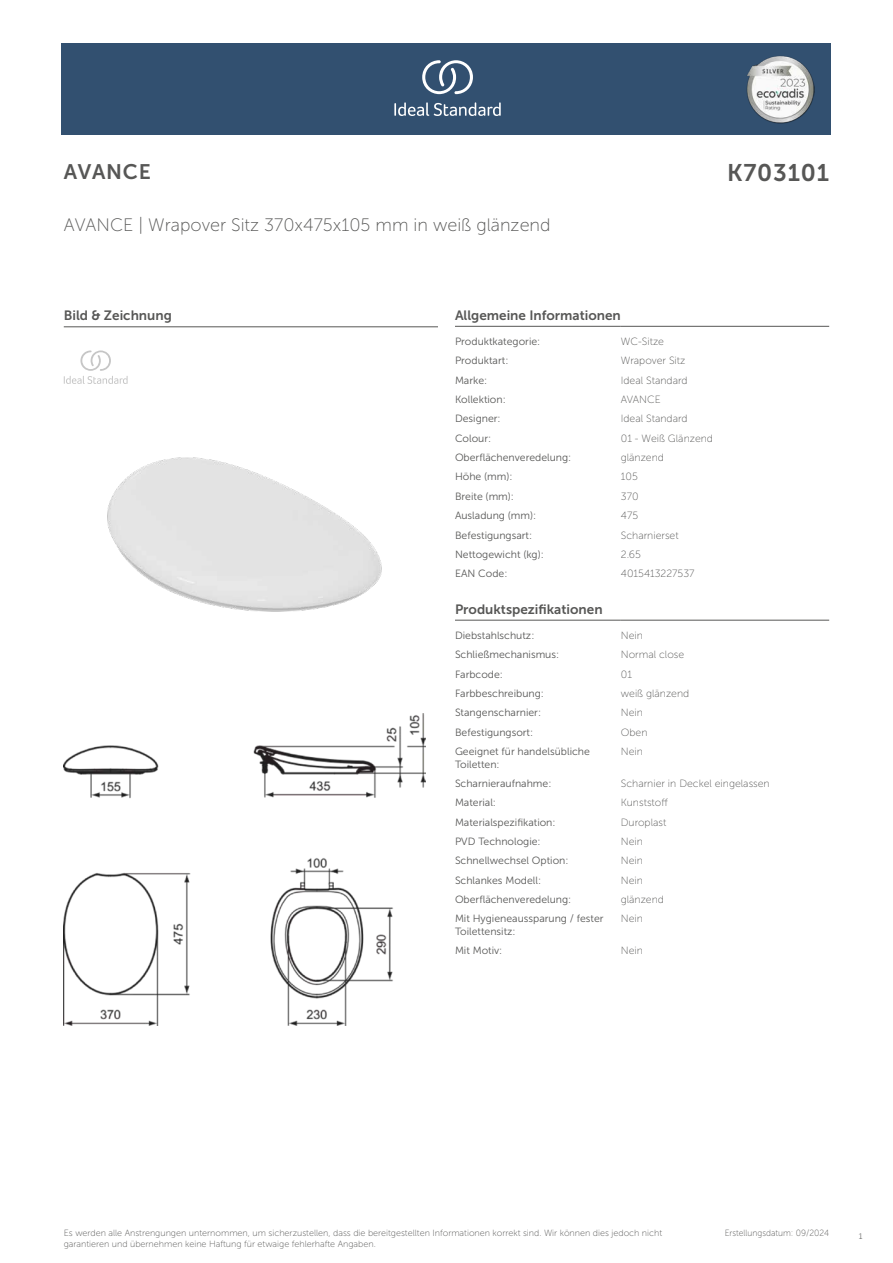
<style>
.page{position:relative;width:893px;height:1263px;background:#fff}
.page>*{position:absolute;margin:0;border:0;box-sizing:border-box;transform-origin:0 0}
.t1{font:24px "Museo Sans 700";letter-spacing:.035em;color:#575756}
.t2{font:21px "Museo Sans 700";letter-spacing:.035em;color:#575756}
.t3{font:18px "Museo Sans 100";color:#575756}
.t4{font:13.5px "Museo Sans 700";color:#575756}
.t5{font:10.5px/12.6px "Museo Sans 300";color:#575756}
.t6{font:10.5px "Museo Sans 100";color:#575756}
.t7{font:9px/10.8px "Museo Sans 100";color:#575756}
.t8{font:9px "Museo Sans 100";color:#575756;scale:.95 1}
.t9{font:300 9px "Calibri";color:#575756;scale:.95 1}
</style>
<div class="page">
<div style="left:62px;top:43px;width:769px;height:91px;background:#325070"></div>
<hr style="left:455px;top:326px;width:166px;height:1px;background:#575756">
<hr style="left:621px;top:326px;width:208px;height:1px;background:#575756">
<hr style="left:455px;top:620px;width:166px;height:1px;background:#575756">
<hr style="left:621px;top:620px;width:208px;height:1px;background:#575756">
<img style="left:64px;top:714px;width:361px;height:312px">
<hr style="left:64px;top:327px;width:374px;height:1px;background:#575756">
<svg style="left:64px;top:350px;width:64px;height:34px"></svg>
<img style="left:107px;top:457px;width:275px;height:155px">
<svg style="left:394px;top:102px;width:107px;height:14px"></svg>
<svg style="left:422px;top:60px;width:51px;height:34px"></svg>
<img style="left:746px;top:56px;width:68px;height:67px">
<h2 class="t2" style="left:64px;top:160px;width:89px">AVANCE</h2>
<h1 class="t1" style="left:727px;top:160px;width:104px">K703101</h1>
<h3 class="t3" style="left:64px;top:215px;width:488px">AVANCE | Wrapover Sitz 370x475x105 mm in weiß glänzend</h3>
<p class="t4" style="left:64px;top:308px;width:110px">Bild &amp; Zeichnung</p>
<p class="t4" style="left:455px;top:308px;width:167px">Allgemeine Informationen</p>
<p class="t5" style="left:455px;top:335px;width:87px">Produktkategorie:</p>
<p class="t6" style="left:621px;top:336px;width:45px">WC-Sitze</p>
<p class="t5" style="left:455px;top:354px;width:55px">Produktart:</p>
<p class="t6" style="left:621px;top:355px;width:66px">Wrapover Sitz</p>
<p class="t5" style="left:455px;top:374px;width:34px">Marke:</p>
<p class="t6" style="left:621px;top:374px;width:68px">Ideal Standard</p>
<p class="t5" style="left:455px;top:393px;width:52px">Kollektion:</p>
<p class="t6" style="left:621px;top:394px;width:42px">AVANCE</p>
<p class="t5" style="left:455px;top:413px;width:47px">Designer:</p>
<p class="t6" style="left:621px;top:413px;width:68px">Ideal Standard</p>
<p class="t5" style="left:455px;top:432px;width:38px">Colour:</p>
<p class="t6" style="left:621px;top:433px;width:94px">01 - Weiß Glänzend</p>
<p class="t5" style="left:455px;top:451px;width:118px">Oberflächenveredelung:</p>
<p class="t6" style="left:621px;top:452px;width:45px">glänzend</p>
<p class="t5" style="left:455px;top:471px;width:59px">Höhe (mm):</p>
<p class="t6" style="left:621px;top:471px;width:18px">105</p>
<p class="t5" style="left:455px;top:490px;width:61px">Breite (mm):</p>
<p class="t6" style="left:621px;top:491px;width:19px">370</p>
<p class="t5" style="left:455px;top:509px;width:83px">Ausladung (mm):</p>
<p class="t6" style="left:621px;top:510px;width:19px">475</p>
<p class="t5" style="left:455px;top:529px;width:79px">Befestigungsart:</p>
<p class="t6" style="left:621px;top:529px;width:59px">Scharnierset</p>
<p class="t5" style="left:455px;top:548px;width:90px">Nettogewicht (kg):</p>
<p class="t6" style="left:621px;top:549px;width:22px">2.65</p>
<p class="t5" style="left:455px;top:567px;width:54px">EAN Code:</p>
<p class="t6" style="left:621px;top:568px;width:75px">4015413227537</p>
<p class="t4" style="left:455px;top:602px;width:149px">Produktspezifikationen</p>
<p class="t5" style="left:455px;top:629px;width:81px">Diebstahlschutz:</p>
<p class="t6" style="left:621px;top:630px;width:24px">Nein</p>
<p class="t5" style="left:455px;top:648px;width:106px">Schließmechanismus:</p>
<p class="t6" style="left:621px;top:649px;width:65px">Normal close</p>
<p class="t5" style="left:455px;top:668px;width:49px">Farbcode:</p>
<p class="t6" style="left:621px;top:668px;width:13px">01</p>
<p class="t5" style="left:455px;top:687px;width:90px">Farbbeschreibung:</p>
<p class="t6" style="left:621px;top:688px;width:70px">weiß glänzend</p>
<p class="t5" style="left:455px;top:706px;width:88px">Stangenscharnier:</p>
<p class="t6" style="left:621px;top:707px;width:24px">Nein</p>
<p class="t5" style="left:455px;top:726px;width:80px">Befestigungsort:</p>
<p class="t6" style="left:621px;top:726px;width:28px">Oben</p>
<p class="t5" style="left:455px;top:745px;width:136px">Geeignet für handelsübliche<br>Toiletten:</p>
<p class="t6" style="left:621px;top:746px;width:24px">Nein</p>
<p class="t5" style="left:455px;top:777px;width:98px">Scharnieraufnahme:</p>
<p class="t6" style="left:621px;top:778px;width:150px">Scharnier in Deckel eingelassen</p>
<p class="t5" style="left:455px;top:796px;width:43px">Material:</p>
<p class="t6" style="left:621px;top:797px;width:48px">Kunststoff</p>
<p class="t5" style="left:455px;top:816px;width:102px">Materialspezifikation:</p>
<p class="t6" style="left:621px;top:816px;width:47px">Duroplast</p>
<p class="t5" style="left:455px;top:835px;width:87px">PVD Technologie:</p>
<p class="t6" style="left:621px;top:836px;width:24px">Nein</p>
<p class="t5" style="left:455px;top:854px;width:115px">Schnellwechsel Option:</p>
<p class="t6" style="left:621px;top:855px;width:24px">Nein</p>
<p class="t5" style="left:455px;top:874px;width:88px">Schlankes Modell:</p>
<p class="t6" style="left:621px;top:874px;width:24px">Nein</p>
<p class="t5" style="left:455px;top:893px;width:118px">Oberflächenveredelung:</p>
<p class="t6" style="left:621px;top:894px;width:45px">glänzend</p>
<p class="t5" style="left:455px;top:912px;width:150px">Mit Hygieneaussparung / fester<br>Toilettensitz:</p>
<p class="t6" style="left:621px;top:913px;width:24px">Nein</p>
<p class="t5" style="left:455px;top:944px;width:49px">Mit Motiv:</p>
<p class="t6" style="left:621px;top:945px;width:24px">Nein</p>
<p class="t7" style="left:64px;top:1227px;width:600px">Es werden alle Anstrengungen unternommen, um sicherzustellen, dass die bereitgestellten Informationen korrekt sind. Wir können dies jedoch nicht garantieren und übernehmen keine Haftung für etwaige fehlerhafte Angaben.</p>
<p class="t8" style="left:725px;top:1228px;width:111px">Erstellungsdatum: 09/2024</p>
<p class="t9" style="left:858px;top:1230px;width:6px">1</p>
</div>
